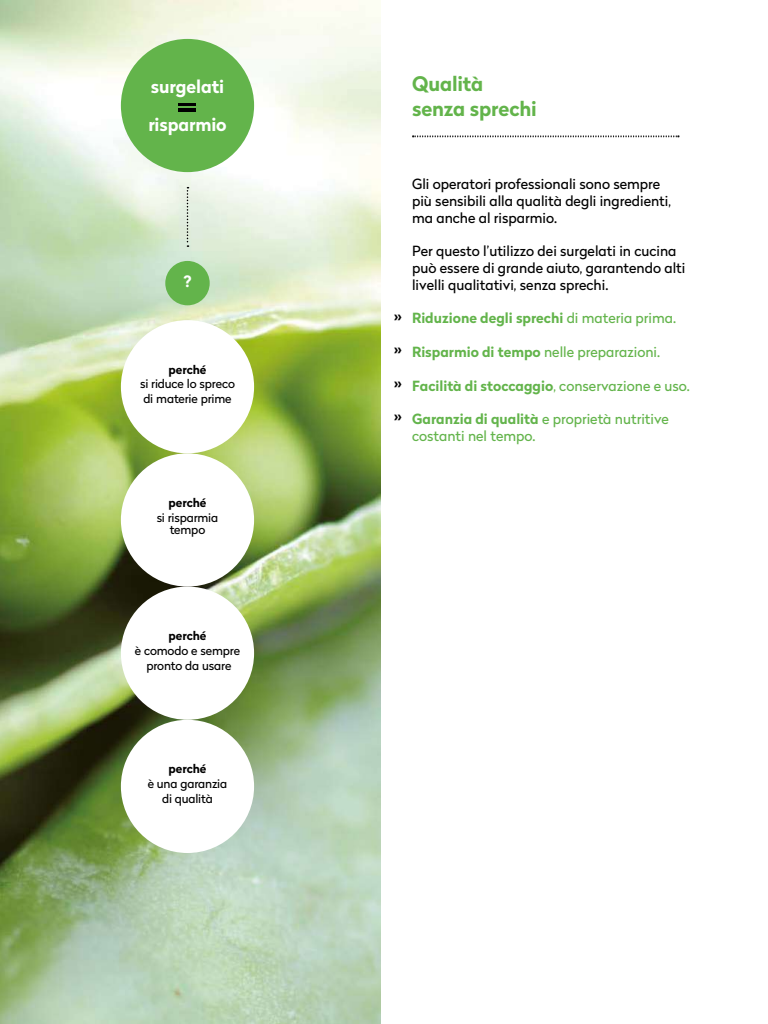
<style>
.page{position:relative;width:768px;height:1024px;background:#fff}
.page>*{position:absolute;margin:0;border:0;box-sizing:border-box;transform-origin:0 0}
.t1{font:700 20px/25.6px "Radikal";letter-spacing:-.005em;color:#63b44b}
.t2{font:700 17.8px "Radikal";letter-spacing:-.01em;color:#fff}
.t3{font:700 15.7px "Radikal";color:#fff}
.t4{font:14px/16.8px "Radikal";color:#000}
.t5{font:14px/16.8px "Radikal";color:#63b44b}
.t6{font:700 14px "Radikal";color:#63b44b}
.t7{font:700 14px "Radikal";color:#000}
.t8{font:12px/14.8px "Radikal";letter-spacing:-.015em;color:#000;text-align:center}
.t9{font:700 12px "Radikal";letter-spacing:-.005em;color:#000}
.s1{font-weight:400}
.s2{font-weight:700}
</style>
<div class="page">
<img style="left:0;top:0;width:380px;height:1024px">
<div style="left:121px;top:39px;width:133px;height:133px;background:#63b44b;border-radius:50%"></div>
<div style="left:121px;top:320px;width:133px;height:133px;background:#fff;border-radius:50%"></div>
<div style="left:121px;top:453px;width:133px;height:134px;background:#fff;border-radius:50%"></div>
<div style="left:121px;top:587px;width:133px;height:133px;background:#fff;border-radius:50%"></div>
<div style="left:121px;top:720px;width:133px;height:133px;background:#fff;border-radius:50%"></div>
<hr style="left:179px;top:103px;width:17px;height:3px;background:#000">
<hr style="left:179px;top:109px;width:17px;height:3px;background:#000">
<svg style="left:187px;top:187px;width:1px;height:60px"></svg>
<div style="left:165px;top:261px;width:45px;height:44px;background:#63b44b;border-radius:50%"></div>
<svg style="left:413px;top:135px;width:266px;height:2px"></svg>
<p class="t2" style="left:151px;top:73px;width:75px">surgelati</p>
<p class="t2" style="left:148px;top:111px;width:80px">risparmio</p>
<p class="t3" style="left:183px;top:270px;width:10px">?</p>
<p class="t9" style="left:168px;top:360px;width:40px">perché</p>
<p class="t8" style="left:140px;top:376px;width:96px;text-align:left">si riduce lo spreco di materie prime</p>
<p class="t9" style="left:168px;top:494px;width:40px">perché</p>
<p class="t8" style="left:157px;top:511px;width:63px;line-height:12.3px">si risparmia tempo</p>
<p class="t9" style="left:168px;top:627px;width:40px">perché</p>
<p class="t8" style="left:135px;top:643px;width:107px">è comodo e sempre pronto da usare</p>
<p class="t9" style="left:168px;top:760px;width:40px">perché</p>
<p class="t8" style="left:148px;top:776px;width:81px">è una garanzia di qualità</p>
<h1 class="t1" style="left:412px;top:70px;width:126px">Qualità senza sprechi</h1>
<p class="t7" style="left:394px;top:305px;width:9px">»</p>
<p class="t7" style="left:394px;top:339px;width:9px">»</p>
<p class="t7" style="left:394px;top:372px;width:9px">»</p>
<p class="t7" style="left:394px;top:406px;width:9px">»</p>
<p class="t4" style="left:412px;top:175px;width:260px">Gli operatori professionali sono sempre più sensibili alla qualità degli ingredienti, ma anche al risparmio.</p>
<p class="t4" style="left:412px;top:242px;width:275px">Per questo l’utilizzo dei surgelati in cucina può essere di grande aiuto, garantendo alti livelli qualitativi, senza sprechi.</p>
<p class="t6" style="left:412px;top:308px;width:266px">Riduzione degli sprechi <span class="s1">di materia prima.</span></p>
<p class="t5" style="left:412px;top:343px;width:250px"><span class="s2">Risparmio di tempo</span> nelle preparazioni.</p>
<p class="t6" style="left:412px;top:375px;width:279px">Facilità di stoccaggio<span class="s1">, conservazione e uso.</span></p>
<p class="t5" style="left:412px;top:410px;width:258px"><span class="s2">Garanzia di qualità</span> e proprietà nutritive costanti nel tempo.</p>
</div>
